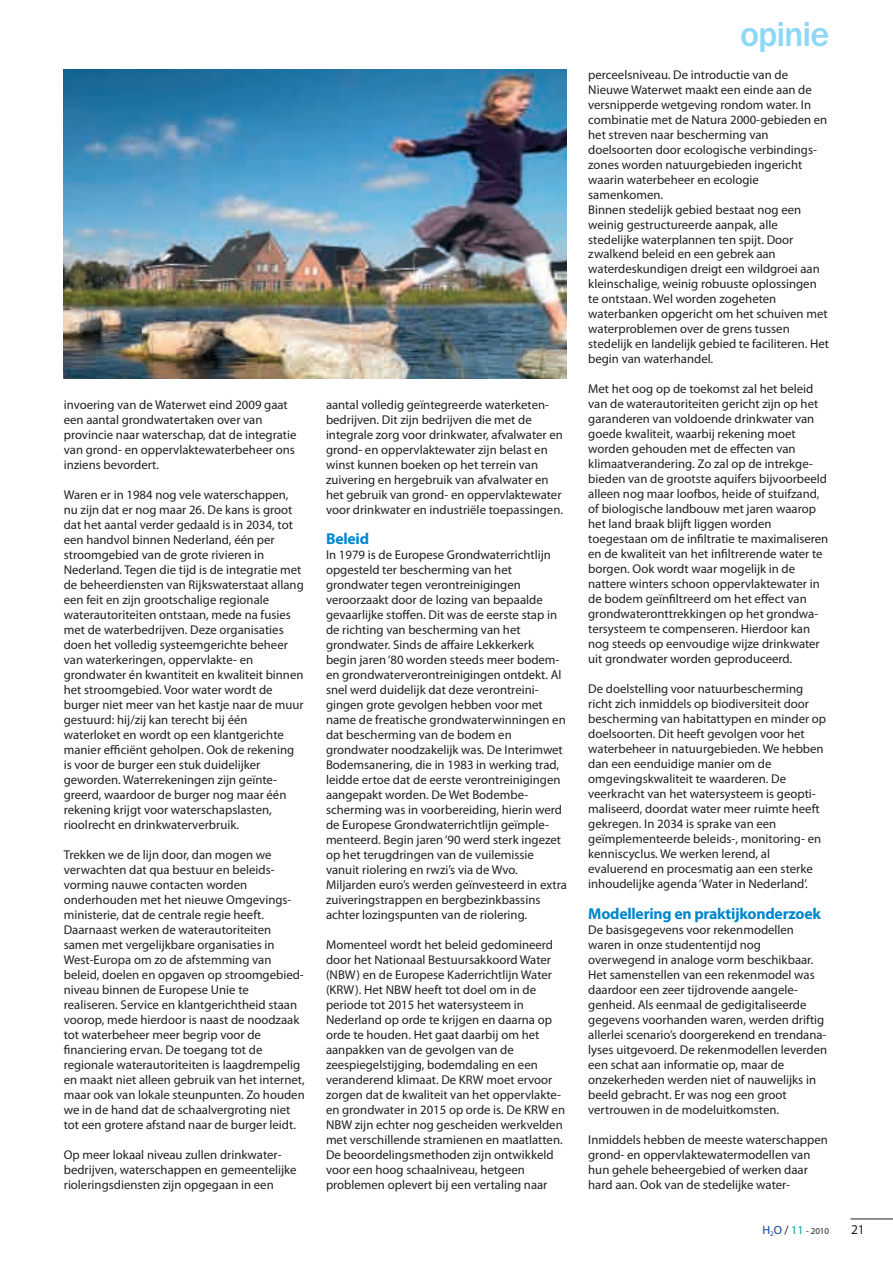
<style>
.page{position:relative;width:893px;height:1263px;background:#fff}
.page>*{position:absolute;margin:0;border:0;box-sizing:border-box;transform-origin:0 0}
.t1{font:500 36px "ITC Franklin Gothic Std";letter-spacing:-.03em;color:#8dd7f7}
.t2{font:700 15.75px "Myriad Pro";letter-spacing:-.015em;color:#0086cc}
.t3{font:13.5px "Myriad Pro";color:#231f20}
.t4{font:12.75px/15px "Myriad Pro";color:#231f20}
.t5{font:9px "Myriad Pro";color:#231f20}
.s1{font-size:12px;color:#074693}
.s2{font-size:12px}
.s3{font-size:12px;color:#00a2b1}
</style>
<div class="page">
<hr style="left:850px;top:1219px;width:43px;height:1px;background:#231f20">
<img style="left:64px;top:70px;width:503px;height:309px">
<p class="t4" style="left:64px;top:397px;width:234px">invoering van de Waterwet eind 2009 gaat een aantal grondwatertaken over van provincie naar waterschap, dat de integratie van grond- en oppervlaktewaterbeheer ons inziens bevordert.</p>
<p class="t4" style="left:64px;top:487px;width:241px">Waren er in 1984 nog vele waterschappen, nu zijn dat er nog maar 26. De kans is groot dat het aantal verder gedaald is in 2034, tot een handvol binnen Nederland, één per stroomgebied van de grote rivieren in Nederland. Tegen die tijd is de integratie met de beheerdiensten van Rijkswaterstaat allang een feit en zijn grootschalige regionale waterautoriteiten ontstaan, mede na fusies met de waterbedrijven. Deze organisaties doen het volledig systeemgerichte beheer van waterkeringen, oppervlakte- en grondwater én kwantiteit en kwaliteit binnen het stroomgebied. Voor water wordt de burger niet meer van het kastje naar de muur gestuurd: hij/zij kan terecht bij één waterloket en wordt op een klantgerichte manier efficiënt geholpen. Ook de rekening is voor de burger een stuk duidelijker geworden. Waterrekeningen zijn geïnte&shy;greerd, waardoor de burger nog maar één rekening krijgt voor waterschapslasten, rioolrecht en drinkwaterverbruik.</p>
<p class="t4" style="left:64px;top:847px;width:242px">Trekken we de lijn door, dan mogen we verwachten dat qua bestuur en beleids&shy;vorming nauwe contacten worden onderhouden met het nieuwe Omgevings&shy;ministerie, dat de centrale regie heeft.<br>Daarnaast werken de waterautoriteiten samen met vergelijkbare organisaties in West-Europa om zo de afstemming van beleid, doelen en opgaven op stroomgebied&shy;niveau binnen de Europese Unie te realiseren. Service en klantgerichtheid staan voorop, mede hierdoor is naast de noodzaak tot waterbeheer meer begrip voor de financiering ervan. De toegang tot de regionale waterautoriteiten is laagdrempelig en maakt niet alleen gebruik van het internet, maar ook van lokale steunpunten. Zo houden we in de hand dat de schaalvergroting niet tot een grotere afstand naar de burger leidt.</p>
<p class="t4" style="left:64px;top:1147px;width:234px">Op meer lokaal niveau zullen drinkwater&shy;bedrijven, waterschappen en gemeentelijke rioleringsdiensten zijn opgegaan in een</p>
<p class="t4" style="left:326px;top:397px;width:239px">aantal volledig geïntegreerde waterketen&shy;bedrijven. Dit zijn bedrijven die met de integrale zorg voor drinkwater, afvalwater en grond- en oppervlaktewater zijn belast en winst kunnen boeken op het terrein van zuivering en hergebruik van afvalwater en het gebruik van grond- en oppervlaktewater voor drinkwater en industriële toepassingen.</p>
<p class="t2" style="left:326px;top:530px;width:45px">Beleid</p>
<p class="t4" style="left:326px;top:547px;width:242px">In 1979 is de Europese Grondwaterrichtlijn opgesteld ter bescherming van het grondwater tegen verontreinigingen veroorzaakt door de lozing van bepaalde gevaarlijke stoffen. Dit was de eerste stap in de richting van bescherming van het grondwater. Sinds de affaire Lekkerkerk begin jaren ‘80 worden steeds meer bodem&shy;en grondwaterverontreinigingen ontdekt. Al snel werd duidelijk dat deze verontreini&shy;gingen grote gevolgen hebben voor met name de freatische grondwaterwinningen en dat bescherming van de bodem en grondwater noodzakelijk was. De Interimwet Bodemsanering, die in 1983 in werking trad, leidde ertoe dat de eerste verontreinigingen aangepakt worden. De Wet Bodembe&shy;scherming was in voorbereiding, hierin werd de Europese Grondwaterrichtlijn geïmple&shy;menteerd. Begin jaren ‘90 werd sterk ingezet op het terugdringen van de vuilemissie vanuit riolering en rwzi’s via de Wvo.<br>Miljarden euro’s werden geïnvesteerd in extra zuiveringstrappen en bergbezinkbassins achter lozingspunten van de riolering.</p>
<p class="t4" style="left:326px;top:937px;width:241px">Momenteel wordt het beleid gedomineerd door het Nationaal Bestuursakkoord Water (NBW) en de Europese Kaderrichtlijn Water (KRW). Het NBW heeft tot doel om in de periode tot 2015 het watersysteem in Nederland op orde te krijgen en daarna op orde te houden. Het gaat daarbij om het aanpakken van de gevolgen van de zeespiegelstijging, bodemdaling en een veranderend klimaat. De KRW moet ervoor zorgen dat de kwaliteit van het oppervlakte&shy;en grondwater in 2015 op orde is. De KRW en NBW zijn echter nog gescheiden werkvelden met verschillende stramienen en maatlatten.<br>De beoordelingsmethoden zijn ontwikkeld voor een hoog schaalniveau, hetgeen problemen oplevert bij een vertaling naar</p>
<h1 class="t1" style="left:740px;top:14px;width:90px">opinie</h1>
<p class="t4" style="left:588px;top:67px;width:242px">perceelsniveau. De introductie van de Nieuwe Waterwet maakt een einde aan de versnipperde wetgeving rondom water. In combinatie met de Natura 2000-gebieden en het streven naar bescherming van doelsoorten door ecologische verbindings&shy;zones worden natuurgebieden ingericht waarin waterbeheer en ecologie samenkomen.<br>Binnen stedelijk gebied bestaat nog een weinig gestructureerde aanpak, alle stedelijke waterplannen ten spijt. Door zwalkend beleid en een gebrek aan waterdeskundigen dreigt een wildgroei aan kleinschalige, weinig robuuste oplossingen te ontstaan. Wel worden zogeheten waterbanken opgericht om het schuiven met waterproblemen over de grens tussen stedelijk en landelijk gebied te faciliteren. Het begin van waterhandel.</p>
<p class="t4" style="left:588px;top:382px;width:242px">Met het oog op de toekomst zal het beleid van de waterautoriteiten gericht zijn op het garanderen van voldoende drinkwater van goede kwaliteit, waarbij rekening moet worden gehouden met de effecten van klimaatverandering. Zo zal op de intrekge&shy;bieden van de grootste aquifers bijvoorbeeld alleen nog maar loofbos, heide of stuifzand, of biologische landbouw met jaren waarop het land braak blijft liggen worden toegestaan om de infiltratie te maximaliseren en de kwaliteit van het infiltrerende water te borgen. Ook wordt waar mogelijk in de nattere winters schoon oppervlaktewater in de bodem geïnfiltreerd om het effect van grondwateronttrekkingen op het grondwa&shy;tersysteem te compenseren. Hierdoor kan nog steeds op eenvoudige wijze drinkwater uit grondwater worden geproduceerd.</p>
<p class="t4" style="left:588px;top:682px;width:239px">De doelstelling voor natuurbescherming richt zich inmiddels op biodiversiteit door bescherming van habitattypen en minder op doelsoorten. Dit heeft gevolgen voor het waterbeheer in natuurgebieden. We hebben dan een eenduidige manier om de omgevingskwaliteit te waarderen. De veerkracht van het watersysteem is geopti&shy;maliseerd, doordat water meer ruimte heeft gekregen. In 2034 is sprake van een geïmplementeerde beleids-, monitoring- en kenniscyclus. We werken lerend, al evaluerend en procesmatig aan een sterke inhoudelijke agenda ‘Water in Nederland’.</p>
<p class="t2" style="left:588px;top:905px;width:234px">Modellering en praktijkonderzoek</p>
<p class="t4" style="left:588px;top:922px;width:241px">De basisgegevens voor rekenmodellen waren in onze studententijd nog overwegend in analoge vorm beschikbaar.<br>Het samenstellen van een rekenmodel was daardoor een zeer tijdrovende aangele&shy;genheid. Als eenmaal de gedigitaliseerde gegevens voorhanden waren, werden driftig allerlei scenario’s doorgerekend en trendana&shy;lyses uitgevoerd. De rekenmodellen leverden een schat aan informatie op, maar de onzekerheden werden niet of nauwelijks in beeld gebracht. Er was nog een groot vertrouwen in de modeluitkomsten.</p>
<p class="t4" style="left:588px;top:1132px;width:241px">Inmiddels hebben de meeste waterschappen grond- en oppervlaktewatermodellen van hun gehele beheergebied of werken daar hard aan. Ook van de stedelijke water-</p>
<p class="t5" style="left:762px;top:1226px;width:68px"><span class="s1">H</span><sub>2</sub><span class="s1">O</span> <span class="s2">/</span> <span class="s3">11</span> - 2010</p>
<p class="t3" style="left:851px;top:1222px;width:15px">21</p>
</div>
